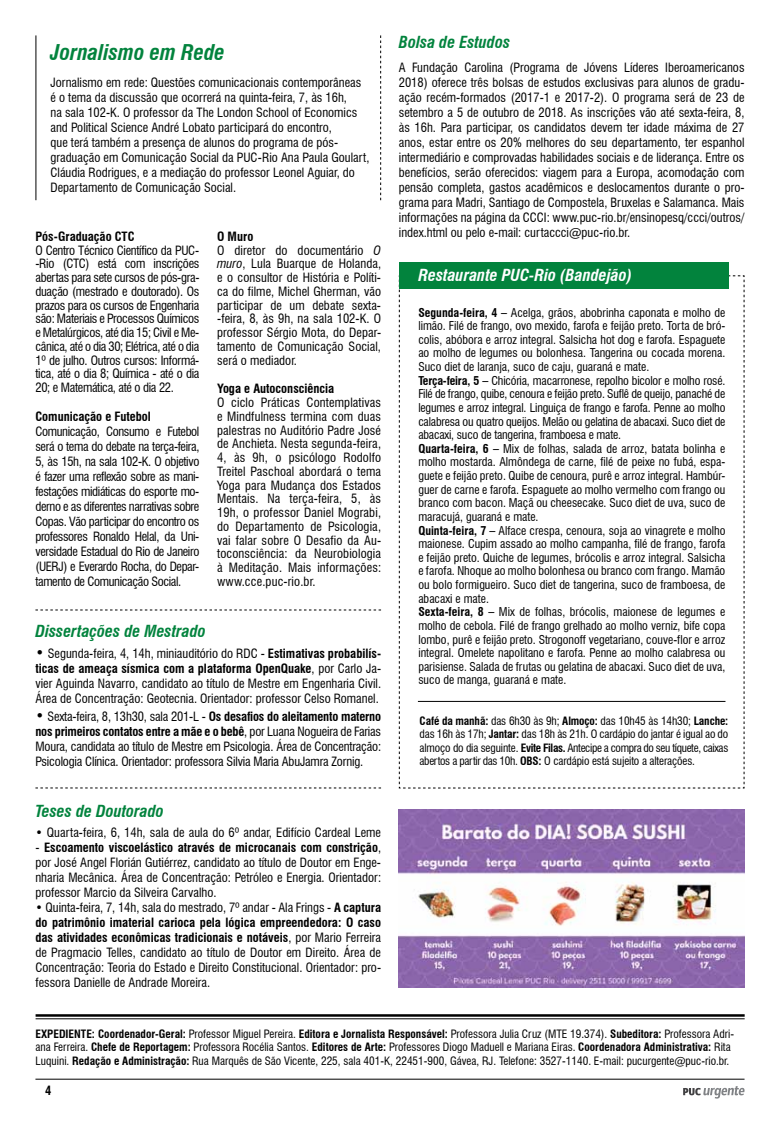
<style>
.page{position:relative;width:780px;height:1134px;background:#fff}
.page>*{position:absolute;margin:0;border:0;box-sizing:border-box;transform-origin:0 0}
.t1{font:italic 700 condensed 21.25px "Swiss 721 BT";color:#02833d}
.t2{font:italic 700 condensed 16.25px "Swiss 721 BT";color:#02833d}
.t3{font:italic 700 condensed 16.25px "Swiss 721 BT";color:#fff}
.t4{font:condensed 12.5px/15px "Swiss 721 BT";color:#000;text-align:justify}
.t5{font:700 condensed 12.5px "Swiss 721 BT";color:#000}
.t6{font:condensed 11.88px/13.6px "Swiss 721 BT";color:#000}
.t7{font:condensed 11.25px/13.5px "Swiss 721 BT";color:#000}
.s1{font-weight:700}
.s2{font-style:italic}
.s3{font-size:15px}
</style>
<div class="page">
<hr style="left:35px;top:1079px;width:709px;height:1px;background:#000">
<svg style="left:683px;top:1086px;width:61px;height:12px"></svg>
<svg style="left:35px;top:609px;width:346px;height:1px"></svg>
<hr style="left:36px;top:1014px;width:708px;height:3px;background:#000">
<hr style="left:36px;top:1018px;width:708px;height:1px;background:#000">
<svg style="left:398px;top:275px;width:347px;height:514px"></svg>
<div style="left:399px;top:262px;width:329px;height:26px;background:#02833d"></div>
<hr style="left:418px;top:701px;width:307px;height:1px;background:#000">
<img style="left:399px;top:810px;width:345px;height:177px">
<svg style="left:35px;top:787px;width:346px;height:1px"></svg>
<hr style="left:35px;top:35px;width:1px;height:165px;background:#000">
<svg style="left:380px;top:35px;width:1px;height:165px"></svg>
<h1 class="t1" style="left:51px;top:39px;width:176px">Jornalismo em Rede</h1>
<p class="t4" style="left:51px;top:75px;width:320px;text-align:left">Jornalismo em rede: Questões comunicacionais contemporâneas é o tema da discussão que ocorrerá na quinta-feira, 7, às 16h,<br>na sala 102-K. O professor da The London School of Economics and Political Science André Lobato participará do encontro,<br>que terá também a presença de alunos do programa de pós&shy;graduação em Comunicação Social da PUC-Rio Ana Paula Goulart, Cláudia Rodrigues, e a mediação do professor Leonel Aguiar, do Departamento de Comunicação Social.</p>
<p class="t5" style="left:35px;top:229px;width:101px">Pós-Graduação CTC</p>
<p class="t4" style="left:35px;top:243px;width:165px;line-height:13.8px">O Centro Técnico Científico da PUC--Rio (CTC) está com inscrições abertas para sete cursos de pós-gra&shy;duação (mestrado e doutorado). Os prazos para os cursos de Engenharia são: Materiais e Processos Químicos e Metalúrgicos, até dia 15; Civil e Me&shy;cânica, até o dia 30; Elétrica, até o dia 1º de julho. Outros cursos: Informá&shy;tica, até o dia 8; Química - até o dia 20; e Matemática, até o dia 22.</p>
<p class="t5" style="left:35px;top:409px;width:117px">Comunicação e Futebol</p>
<p class="t4" style="left:35px;top:424px;width:165px">Comunicação, Consumo e Futebol será o tema do debate na terça-feira, 5, às 15h, na sala 102-K. O objetivo é fazer uma reflexão sobre as mani&shy;festações midiáticas do esporte mo&shy;derno e as diferentes narrativas sobre Copas. Vão participar do encontro os professores Ronaldo Helal, da Uni&shy;versidade Estadual do Rio de Janeiro (UERJ) e Everardo Rocha, do Depar&shy;tamento de Comunicação Social.</p>
<p class="t4" style="left:217px;top:229px;width:165px;line-height:13.8px;text-align:left"><span class="s1">O Muro<br></span>O diretor do documentário <span class="s2">O muro</span>, Lula Buarque de Holanda, e o consultor de História e Políti&shy;ca do filme, Michel Gherman, vão participar de um debate sexta--feira, 8, às 9h, na sala 102-K. O professor Sérgio Mota, do Depar&shy;tamento de Comunicação Social, será o mediador.</p>
<p class="t5" style="left:217px;top:381px;width:119px">Yoga e Autoconsciência</p>
<p class="t4" style="left:217px;top:396px;width:165px;line-height:13.8px">O ciclo Práticas Contemplativas e Mindfulness termina com duas palestras no Auditório Padre José de Anchieta. Nesta segunda-feira, 4, às 9h, o psicólogo Rodolfo Treitel Paschoal abordará o tema Yoga para Mudança dos Estados Mentais. Na terça-feira, 5, às 19h, o professor Daniel Mograbi, do Departamento de Psicologia, vai falar sobre O Desafio da Au&shy;toconsciência: da Neurobiologia à Meditação. Mais informações: www.cce.puc-rio.br.</p>
<h2 class="t2" style="left:35px;top:621px;width:172px">Dissertações de Mestrado</h2>
<p class="t4" style="left:35px;top:646px;width:347px"><span class="s3">•</span> Segunda-feira, 4, 14h, miniauditório do RDC - <span class="s1">Estimativas probabilís&shy;ticas de ameaça sísmica com a plataforma OpenQuake</span>, por Carlo Ja&shy;vier Aguinda Navarro, candidato ao título de Mestre em Engenharia Civil.<br>Área de Concentração: Geotecnia. Orientador: professor Celso Romanel.</p>
<p class="t4" style="left:35px;top:709px;width:347px"><span class="s3">•</span> Sexta-feira, 8, 13h30, sala 201-L - <span class="s1">Os desafios do aleitamento materno nos primeiros contatos entre a mãe e o bebê</span>, por Luana Nogueira de Farias Moura, candidata ao título de Mestre em Psicologia. Área de Concentração:<br>Psicologia Clínica. Orientador: professora Silvia Maria AbuJamra Zornig.</p>
<h2 class="t2" style="left:35px;top:801px;width:130px">Teses de Doutorado</h2>
<p class="t4" style="left:35px;top:825px;width:347px">• Quarta-feira, 6, 14h, sala de aula do 6º andar, Edifício Cardeal Leme</p>
<p class="t4" style="left:35px;top:840px;width:347px">- <span class="s1">Escoamento viscoelástico através de microcanais com constrição</span>, por José Angel Florián Gutiérrez, candidato ao título de Doutor em Enge&shy;nharia Mecânica. Área de Concentração: Petróleo e Energia. Orientador: professor Marcio da Silveira Carvalho.</p>
<p class="t4" style="left:35px;top:900px;width:347px">• Quinta-feira, 7, 14h, sala do mestrado, 7º andar - Ala Frings - <span class="s1">A captura do patrimônio imaterial carioca pela lógica empreendedora: O caso das atividades econômicas tradicionais e notáveis</span>, por Mario Ferreira de Pragmacio Telles, candidato ao título de Doutor em Direito. Área de Concentração: Teoria do Estado e Direito Constitucional. Orientador: pro&shy;fessora Danielle de Andrade Moreira.</p>
<h2 class="t2" style="left:399px;top:32px;width:113px">Bolsa de Estudos</h2>
<p class="t4" style="left:399px;top:60px;width:347px">A Fundação Carolina (Programa de Jóvens Líderes Iberoamericanos 2018) oferece três bolsas de estudos exclusivas para alunos de gradu&shy;ação recém-formados (2017-1 e 2017-2). O programa será de 23 de setembro a 5 de outubro de 2018. As inscrições vão até sexta-feira, 8, às 16h. Para participar, os candidatos devem ter idade máxima de 27 anos, estar entre os 20% melhores do seu departamento, ter espanhol intermediário e comprovadas habilidades sociais e de liderança. Entre os benefícios, serão oferecidos: viagem para a Europa, acomodação com pensão completa, gastos acadêmicos e deslocamentos durante o pro&shy;grama para Madri, Santiago de Compostela, Bruxelas e Salamanca. Mais informações na página da CCCI: www.puc-rio.br/ensinopesq/ccci/outros/ index.html ou pelo e-mail: curtaccci@puc-rio.br.</p>
<h2 class="t3" style="left:418px;top:265px;width:215px">Restaurante PUC-Rio (Bandejão)</h2>
<p class="t6" style="left:418px;top:305px;width:308px"><span class="s1">Segunda-feira, 4 –</span> Acelga, grãos, abobrinha caponata e molho de limão. Filé de frango, ovo mexido, farofa e feijão preto. Torta de bró&shy;colis, abóbora e arroz integral. Salsicha hot dog e farofa. Espaguete ao molho de legumes ou bolonhesa. Tangerina ou cocada morena.<br>Suco diet de laranja, suco de caju, guaraná e mate.<br><span class="s1">Terça-feira, 5 –</span> Chicória, macarronese, repolho bicolor e molho rosé.<br>Filé de frango, quibe, cenoura e feijão preto. Suflê de queijo, panaché de legumes e arroz integral. Linguiça de frango e farofa. Penne ao molho calabresa ou quatro queijos. Melão ou gelatina de abacaxi. Suco diet de abacaxi, suco de tangerina, framboesa e mate.<br><span class="s1">Quarta-feira, 6 –</span> Mix de folhas, salada de arroz, batata bolinha e molho mostarda. Almôndega de carne, filé de peixe no fubá, espa&shy;guete e feijão preto. Quibe de cenoura, purê e arroz integral. Hambúr&shy;guer de carne e farofa. Espaguete ao molho vermelho com frango ou branco com bacon. Maçã ou cheesecake. Suco diet de uva, suco de maracujá, guaraná e mate.<br><span class="s1">Quinta-feira, 7 –</span> Alface crespa, cenoura, soja ao vinagrete e molho maionese. Cupim assado ao molho campanha, filé de frango, farofa e feijão preto. Quiche de legumes, brócolis e arroz integral. Salsicha e farofa. Nhoque ao molho bolonhesa ou branco com frango. Mamão ou bolo formigueiro. Suco diet de tangerina, suco de framboesa, de abacaxi e mate.<br><span class="s1">Sexta-feira, 8 –</span> Mix de folhas, brócolis, maionese de legumes e molho de cebola. Filé de frango grelhado ao molho verniz, bife copa lombo, purê e feijão preto. Strogonoff vegetariano, couve-flor e arroz integral. Omelete napolitano e farofa. Penne ao molho calabresa ou parisiense. Salada de frutas ou gelatina de abacaxi. Suco diet de uva, suco de manga, guaraná e mate.</p>
<p class="t7" style="left:419px;top:714px;width:310px;text-align:justify"><span class="s1">Café da manhã:</span> das 6h30 às 9h; <span class="s1">Almoço:</span> das 10h45 às 14h30; <span class="s1">Lanche: </span>das 16h às 17h; <span class="s1">Jantar:</span> das 18h às 21h. O cardápio do jantar é igual ao do almoço do dia seguinte. <span class="s1">Evite Filas.</span> Antecipe a compra do seu tíquete, caixas abertos a partir das 10h. <span class="s1">OBS:</span> O cardápio está sujeito a alterações.</p>
<p class="t7" style="left:36px;top:1027px;width:700px"><span class="s1">EXPEDIENTE: Coordenador-Geral:</span> Professor Miguel Pereira. <span class="s1">Editora e Jornalista Responsável:</span> Professora Julia Cruz (MTE 19.374). <span class="s1">Subeditora:</span> Professora Adri&shy;ana Ferreira. <span class="s1">Chefe de Reportagem:</span> Professora Rocélia Santos. <span class="s1">Editores de Arte:</span> Professores Diogo Maduell e Mariana Eiras. <span class="s1">Coordenadora Administrativa:</span> Rita<br>Luquini. <span class="s1">Redação e Administração:</span> Rua Marquês de São Vicente, 225, sala 401-K, 22451-900, Gávea, RJ. Telefone: 3527-1140. E-mail: pucurgente@puc-rio.br.</p>
<p class="t5" style="left:45px;top:1083px;width:8px">4</p>
</div>
